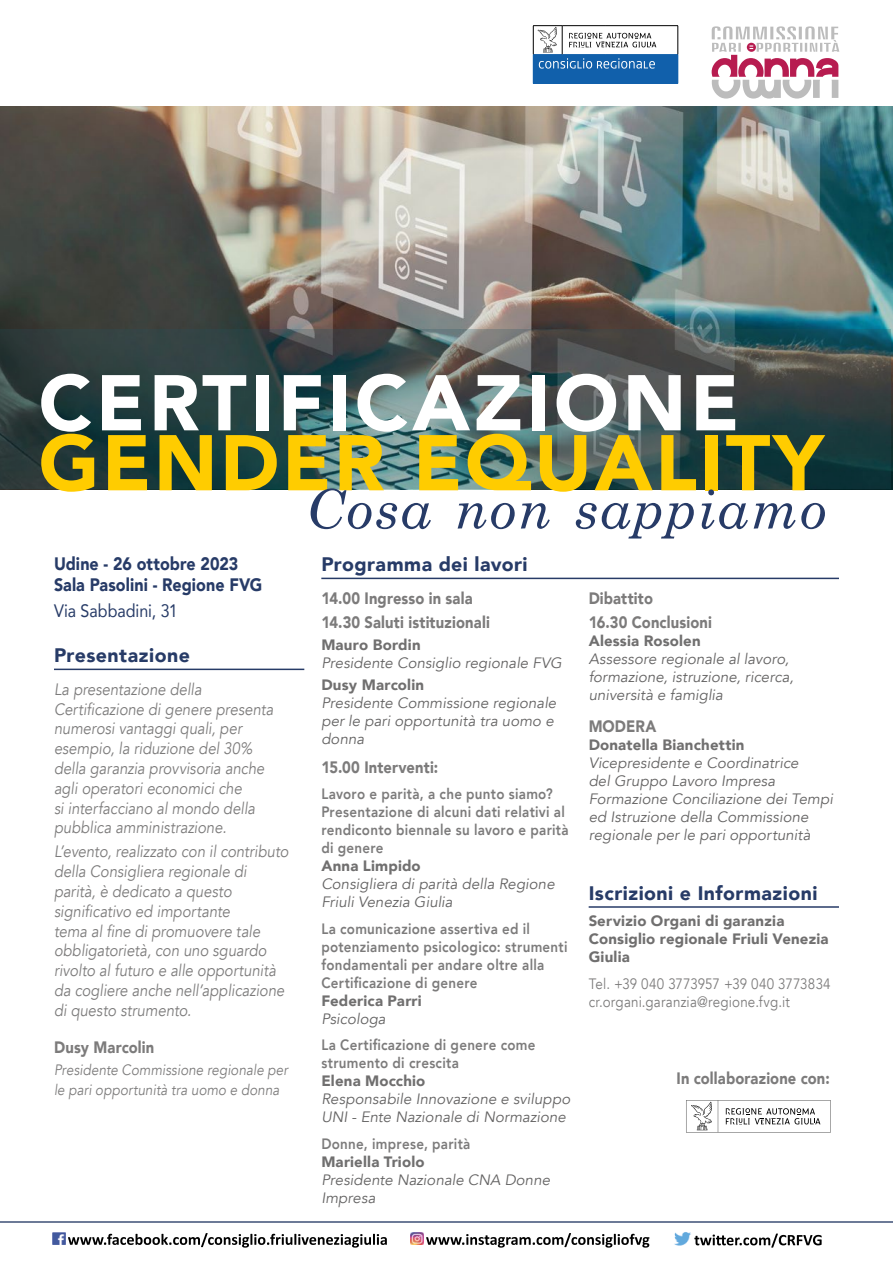
<style>
.page{position:relative;width:893px;height:1263px;background:#fff}
.page>*{position:absolute;margin:0;border:0;box-sizing:border-box;transform-origin:0 0}
.t1{font:900 78px "Avenir";letter-spacing:.05em;color:#fff}
.t2{font:900 78px "Avenir";letter-spacing:.035em;color:#fc0}
.t3{font:italic 54px "Century Schoolbook";letter-spacing:.03em;color:#273b67}
.t4{font:900 19.5px "Avenir";letter-spacing:.025em;color:#273b67}
.t5{font:900 18px/21.6px "Avenir";letter-spacing:.005em;color:#273b67;scale:.89 1}
.t6{font:18px "Avenir";letter-spacing:-.005em;color:#273b67;scale:.89 1}
.t7{font:italic 16.5px/19.8px "Avenir";color:#7c7b7b;scale:.89 1}
.t8{font:900 16.5px/24px "Avenir";letter-spacing:.01em;color:#7c7b7b;scale:.89 1}
.t9{font:italic 15px/18px "Avenir";letter-spacing:.005em;color:#646363}
.t10{font:800 15px/18px "Avenir";letter-spacing:.02em;color:#7c7b7b;scale:.89 1}
.t11{font:900 15px/18px "Avenir";letter-spacing:.015em;color:#706f6f}
.t12{font:italic 15px/19.8px "Avenir";letter-spacing:.005em;color:#7c7b7b;scale:.89 1}
.t13{font:15px/18px "Avenir";letter-spacing:.015em;color:#7c7b7b;scale:.89 1}
</style>
<div class="page">
<img style="left:0;top:106px;width:893px;height:383px">
<img style="left:674px;top:1232px;width:17px;height:14px">
<svg style="left:52px;top:1232px;width:335px;height:15px"></svg>
<svg style="left:410px;top:1232px;width:239px;height:15px"></svg>
<svg style="left:694px;top:1233px;width:128px;height:14px"></svg>
<hr style="left:0;top:1222px;width:893px;height:1px;background:#273b67">
<hr style="left:54px;top:669px;width:250px;height:1px;background:#273b67">
<hr style="left:321px;top:578px;width:518px;height:1px;background:#273b67">
<hr style="left:589px;top:906px;width:250px;height:2px;background:#273b67">
<svg style="left:686px;top:1100px;width:145px;height:32px"></svg>
<div style="left:533px;top:55px;width:145px;height:28px;background:#1160ab"></div>
<hr style="left:606px;top:54px;width:72px;height:1px;background:#1160ab">
<hr style="left:606px;top:25px;width:72px;height:1px;background:#000">
<svg style="left:678px;top:26px;width:1px;height:57px"></svg>
<svg style="left:533px;top:25px;width:123px;height:44px"></svg>
<svg style="left:712px;top:26px;width:127px;height:73px"></svg>
<svg style="left:0;top:330px;width:890px;height:159px;background:#384f50"></svg>
<h1 class="t1" style="left:39px;top:336px;width:702px">CERTIFICAZIONE</h1>
<h1 class="t2" style="left:39px;top:396px;width:787px">GENDER EQUALITY</h1>
<h2 class="t3" style="left:306px;top:468px;width:523px">Cosa non sappiamo</h2>
<p class="t5" style="left:54px;top:552px;width:236px">Udine - 26 ottobre 2023<br>Sala Pasolini - Regione FVG</p>
<p class="t6" style="left:54px;top:596px;width:141px">Via Sabbadini, 31</p>
<h3 class="t4" style="left:54px;top:639px;width:137px">Presentazione</h3>
<p class="t7" style="left:54px;top:679px;width:248px">La presentazione della<br>Certificazione di genere presenta numerosi vantaggi quali, per esempio, la riduzione del 30% della garanzia provvisoria anche agli operatori economici che<br>si interfacciano al mondo della pubblica amministrazione.</p>
<p class="t7" style="left:54px;top:842px;width:265px">L’evento, realizzato con il contributo della Consigliera regionale di parità, è dedicato a questo significativo ed importante<br>tema al fine di promuovere tale obbligatorietà, con uno sguardo rivolto al futuro e alle opportunità da cogliere anche nell’applicazione di questo strumento.</p>
<p class="t8" style="left:54px;top:1034px;width:114px">Dusy Marcolin</p>
<p class="t12" style="left:54px;top:1060px;width:264px">Presidente Commissione regionale per le pari opportunità tra uomo e donna</p>
<h3 class="t4" style="left:321px;top:548px;width:208px">Programma dei lavori</h3>
<p class="t8" style="left:321px;top:586px;width:191px">14.00 Ingresso in sala<br>14.30 Saluti istituzionali</p>
<p class="t11" style="left:321px;top:635px;width:101px">Mauro Bordin</p>
<p class="t9" style="left:321px;top:654px;width:242px">Presidente Consiglio regionale FVG</p>
<p class="t11" style="left:321px;top:676px;width:104px">Dusy Marcolin</p>
<p class="t9" style="left:321px;top:694px;width:236px">Presidente Commissione regionale per le pari opportunità tra uomo e donna</p>
<p class="t8" style="left:321px;top:754px;width:133px">15.00 Interventi:</p>
<p class="t10" style="left:321px;top:785px;width:279px">Lavoro e parità, a che punto siamo?<br>Presentazione di alcuni dati relativi al rendiconto biennale su lavoro e parità di genere</p>
<p class="t11" style="left:321px;top:857px;width:101px">Anna Limpido</p>
<p class="t9" style="left:321px;top:875px;width:235px">Consigliera di parità della Regione<br>Friuli Venezia Giulia</p>
<p class="t10" style="left:321px;top:919px;width:278px">La comunicazione assertiva ed il potenziamento psicologico: strumenti fondamentali per andare oltre alla Certificazione di genere</p>
<p class="t11" style="left:321px;top:991px;width:102px">Federica Parri</p>
<p class="t9" style="left:321px;top:1010px;width:66px">Psicologa</p>
<p class="t10" style="left:321px;top:1036px;width:242px">La Certificazione di genere come strumento di crescita</p>
<p class="t11" style="left:321px;top:1072px;width:106px">Elena Mocchio</p>
<p class="t9" style="left:321px;top:1090px;width:250px">Responsabile Innovazione e sviluppo<br>UNI - Ente Nazionale di Normazione</p>
<p class="t10" style="left:321px;top:1134px;width:169px">Donne, imprese, parità</p>
<p class="t11" style="left:321px;top:1152px;width:105px">Mariella Triolo</p>
<p class="t9" style="left:321px;top:1171px;width:230px">Presidente Nazionale CNA Donne<br>Impresa</p>
<p class="t8" style="left:589px;top:586px;width:140px">Dibattito<br>16.30 Conclusioni</p>
<p class="t11" style="left:589px;top:631px;width:113px">Alessia Rosolen</p>
<p class="t9" style="left:589px;top:650px;width:206px">Assessore regionale al lavoro, formazione, istruzione, ricerca, università e famiglia</p>
<p class="t8" style="left:589px;top:714px;width:78px">MODERA</p>
<p class="t11" style="left:589px;top:736px;width:157px">Donatella Bianchettin</p>
<p class="t9" style="left:589px;top:754px;width:246px">Vicepresidente e Coordinatrice<br>del Gruppo Lavoro Impresa<br>Formazione Conciliazione dei Tempi ed Istruzione della Commissione regionale per le pari opportunità</p>
<h3 class="t4" style="left:589px;top:876px;width:230px">Iscrizioni e Informazioni</h3>
<p class="t11" style="left:589px;top:912px;width:241px">Servizio Organi di garanzia<br>Consiglio regionale Friuli Venezia<br>Giulia</p>
<p class="t13" style="left:589px;top:975px;width:273px">Tel. +39 040 3773957 +39 040 3773834 cr.organi.garanzia@regione.fvg.it</p>
<p class="t8" style="left:676px;top:1065px;width:174px">In collaborazione con:</p>
</div>
